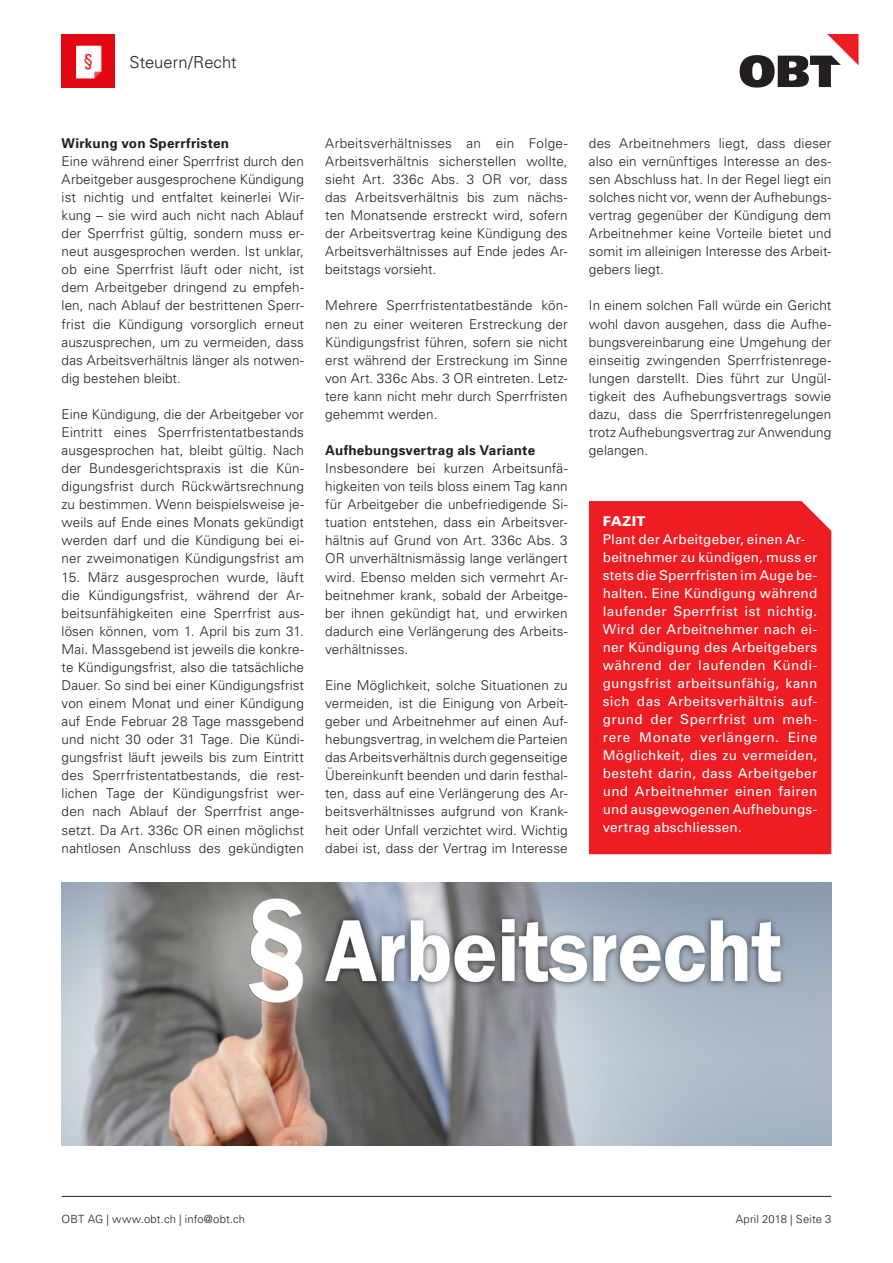
<style>
.page{position:relative;width:893px;height:1263px;background:#fff}
.page>*{position:absolute;margin:0;border:0;box-sizing:border-box;transform-origin:0 0}
.Kopftitel{font:300 16.5px "Univers";letter-spacing:.005em;color:#231f20}
.Lauftext{font:300 13.5px/18px "Univers";letter-spacing:.005em;color:#231f20;text-align:justify}
.Fazit{font:13.5px/18px "Univers";letter-spacing:.025em;color:#fff}
.Lauftext_kleiner_Zwi{font:700 13.5px "Univers";letter-spacing:.015em;color:#231f20}
.Fazit-2{font:900 13.5px "Univers";letter-spacing:.015em;color:#fff}
.Absender___Datum{font:300 11.25px "Univers";letter-spacing:.015em;color:#231f20}
</style>
<div class="page">
<div style="left:589px;top:501px;width:242px;height:353px;background:#ee1d23"></div>
<img style="left:62px;top:882px;width:769px;height:263px">
<hr style="left:62px;top:1196px;width:769px;height:1px;background:#231f20">
<svg style="left:740px;top:34px;width:118px;height:54px"></svg>
<img style="left:62px;top:34px;width:53px;height:53px">
<p class="Kopftitel" style="left:130px;top:52px;width:108px">Steuern/Recht</p>
<p class="Lauftext_kleiner_Zwi" style="left:62px;top:135px;width:169px">Wirkung von Sperrfristen</p>
<p class="Lauftext" style="left:62px;top:152px;width:244px">Eine während einer Sperrfrist durch den Arbeitgeber ausgesprochene Kündigung ist nichtig und entfaltet keinerlei Wir&shy;kung – sie wird auch nicht nach Ablauf der Sperrfrist gültig, sondern muss er&shy;neut ausgesprochen werden. Ist unklar, ob eine Sperrfrist läuft oder nicht, ist dem Arbeitgeber dringend zu empfeh&shy;len, nach Ablauf der bestrittenen Sperr&shy;frist die Kündigung vorsorglich erneut auszusprechen, um zu vermeiden, dass das Arbeitsverhältnis länger als notwen&shy;dig bestehen bleibt.</p>
<p class="Lauftext" style="left:62px;top:405px;width:244px">Eine Kündigung, die der Arbeitgeber vor Eintritt eines Sperrfristentatbestands ausgesprochen hat, bleibt gültig. Nach der Bundesgerichtspraxis ist die Kün&shy;digungsfrist durch Rückwärtsrechnung zu bestimmen. Wenn beispielsweise je&shy;weils auf Ende eines Monats gekündigt werden darf und die Kündigung bei ei&shy;ner zweimonatigen Kündigungsfrist am</p>
<p class="Lauftext" style="left:62px;top:568px;width:244px">15. März ausgesprochen wurde, läuft die Kündigungsfrist, während der Ar&shy;beitsunfähigkeiten eine Sperrfrist aus&shy;lösen können, vom 1. April bis zum 31.<br>Mai. Massgebend ist jeweils die konkre&shy;te Kündigungsfrist, also die tatsächliche Dauer. So sind bei einer Kündigungsfrist von einem Monat und einer Kündigung auf Ende Februar 28 Tage massgebend und nicht 30 oder 31 Tage. Die Kündi&shy;gungsfrist läuft jeweils bis zum Eintritt des Sperrfristentatbestands, die rest&shy;lichen Tage der Kündigungsfrist wer&shy;den nach Ablauf der Sperrfrist ange&shy;setzt. Da Art. 336c OR einen möglichst nahtlosen Anschluss des gekündigten</p>
<p class="Lauftext" style="left:325px;top:134px;width:244px">Arbeitsverhältnisses an ein Folge-Arbeitsverhältnis sicherstellen wollte, sieht Art. 336c Abs. 3 OR vor, dass das Arbeitsverhältnis bis zum nächs&shy;ten Monatsende erstreckt wird, sofern der Arbeitsvertrag keine Kündigung des Arbeitsverhältnisses auf Ende jedes Ar&shy;beitstags vorsieht.</p>
<p class="Lauftext" style="left:325px;top:297px;width:244px">Mehrere Sperrfristentatbestände kön&shy;nen zu einer weiteren Erstreckung der Kündigungsfrist führen, sofern sie nicht erst während der Erstreckung im Sinne von Art. 336c Abs. 3 OR eintreten. Letz&shy;tere kann nicht mehr durch Sperrfristen gehemmt werden.</p>
<p class="Lauftext_kleiner_Zwi" style="left:325px;top:442px;width:211px">Aufhebungsvertrag als Variante</p>
<p class="Lauftext" style="left:325px;top:459px;width:244px">Insbesondere bei kurzen Arbeitsunfä&shy;higkeiten von teils bloss einem Tag kann für Arbeitgeber die unbefriedigende Si&shy;tuation entstehen, dass ein Arbeitsver&shy;hältnis auf Grund von Art. 336c Abs. 3<br>OR unverhältnismässig lange verlängert wird. Ebenso melden sich vermehrt Ar&shy;beitnehmer krank, sobald der Arbeitge&shy;ber ihnen gekündigt hat, und erwirken dadurch eine Verlängerung des Arbeits&shy;verhältnisses.</p>
<p class="Lauftext" style="left:325px;top:676px;width:244px">Eine Möglichkeit, solche Situationen zu vermeiden, ist die Einigung von Arbeit&shy;geber und Arbeitnehmer auf einen Auf&shy;hebungsvertrag, in welchem die Parteien das Arbeitsverhältnis durch gegenseitige Übereinkunft beenden und darin festhal&shy;ten, dass auf eine Verlängerung des Ar&shy;beitsverhältnisses aufgrund von Krank&shy;heit oder Unfall verzichtet wird. Wichtig dabei ist, dass der Vertrag im Interesse</p>
<p class="Lauftext" style="left:589px;top:134px;width:244px">des Arbeitnehmers liegt, dass dieser also ein vernünftiges Interesse an des&shy;sen Abschluss hat. In der Regel liegt ein solches nicht vor, wenn der Aufhebungs&shy;vertrag gegenüber der Kündigung dem Arbeitnehmer keine Vorteile bietet und somit im alleinigen Interesse des Arbeit&shy;gebers liegt.</p>
<p class="Lauftext" style="left:589px;top:297px;width:244px">In einem solchen Fall würde ein Gericht wohl davon ausgehen, dass die Aufhe&shy;bungsvereinbarung eine Umgehung der einseitig zwingenden Sperrfristenrege&shy;lungen darstellt. Dies führt zur Ungül&shy;tigkeit des Aufhebungsvertrags sowie dazu, dass die Sperrfristenregelungen trotz Aufhebungsvertrag zur Anwendung gelangen.</p>
<p class="Fazit-2" style="left:603px;top:512px;width:44px">FAZIT</p>
<p class="Fazit" style="left:603px;top:530px;width:216px">Plant der Arbeitgeber, einen Ar&shy;beitnehmer zu kündigen, muss er stets die Sperrfristen im Auge be&shy;halten. Eine Kündigung während laufender Sperrfrist ist nichtig.<br>Wird der Arbeitnehmer nach ei&shy;ner Kündigung des Arbeitgebers während der laufenden Kündi&shy;gungsfrist arbeitsunfähig, kann sich das Arbeitsverhältnis auf&shy;grund der Sperrfrist um meh&shy;rere Monate verlängern. Eine<br>Möglichkeit, dies zu vermeiden, besteht darin, dass Arbeitgeber und Arbeitnehmer einen fairen und ausgewogenen Aufhebungs&shy;vertrag abschliessen.</p>
<p class="Absender___Datum" style="left:62px;top:1212px;width:185px">OBT AG | www.obt.ch | info@obt.ch</p>
<p class="Absender___Datum" style="left:736px;top:1212px;width:97px">April 2018 | Seite 3</p>
</div>
